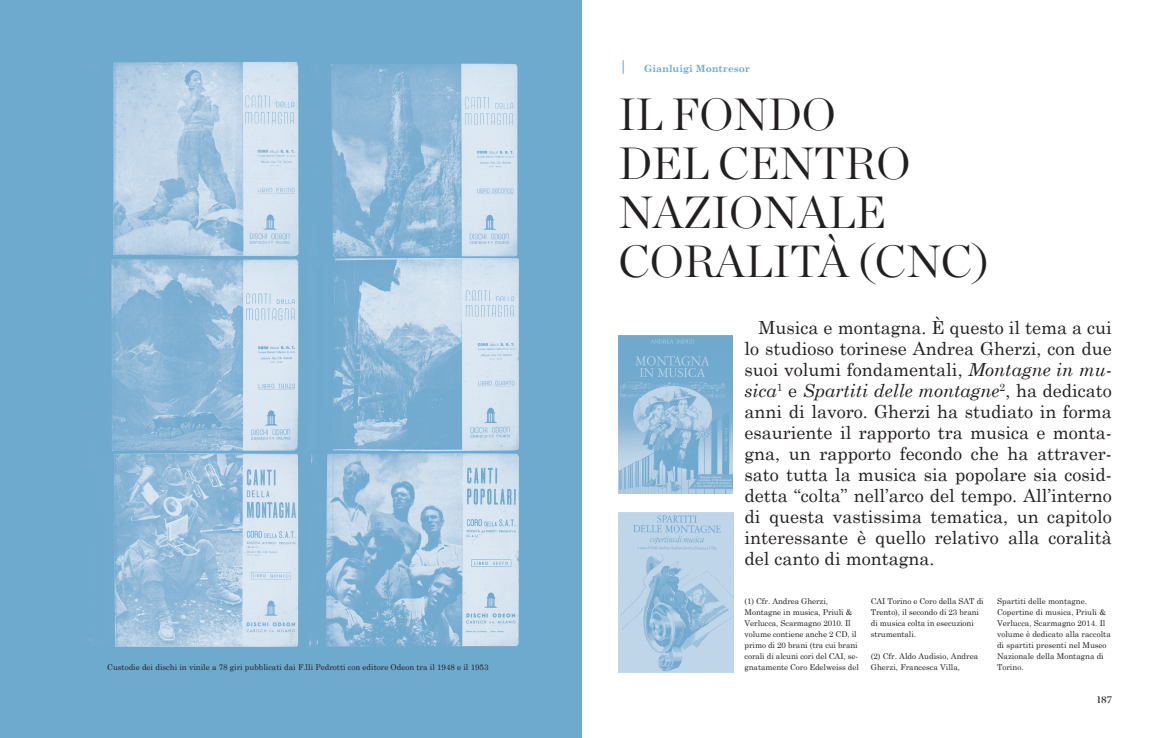
<style>
.page{position:relative;width:1163px;height:738px;background:#fff}
.page>*{position:absolute;margin:0;border:0;box-sizing:border-box;transform-origin:0 0}
.t1{font:300 45px/49px "Chronicle Display";color:#231f20}
.t2{font:18px/21px "Century Schoolbook";color:#231f20;text-align:justify}
.t3{font:700 10px "Century Schoolbook";color:#6ea9ce}
.t4{font:10px "Chronicle Display Semi";color:#231f20}
.t5{font:8px/11px "Century Schoolbook";color:#231f20}
.s1{font-weight:400;font-size:16px}
.s2{font-style:italic}
</style>
<div class="page">
<div style="left:0;top:0;width:581px;height:737px;background:#6ea9ce"></div>
<img style="left:618px;top:512px;width:57px;height:159px">
<img style="left:675px;top:512px;width:58px;height:159px">
<img style="left:618px;top:335px;width:57px;height:158px">
<img style="left:675px;top:335px;width:57px;height:158px">
<img style="left:111px;top:61px;width:186px;height:486px">
<img style="left:297px;top:62px;width:222px;height:485px">
<img style="left:89px;top:547px;width:430px;height:100px">
<p class="t3" style="left:618px;top:62px;width:133px"><span class="s1">|</span> Gianluigi Montresor</p>
<h1 class="t1" style="left:618px;top:86px;width:372px">IL FONDO<br>DEL CENTRO<br>NAZIONALE<br>CORALITÀ (CNC)</h1>
<p class="t2" style="left:744px;top:316px;width:369px;text-indent:14px">Musica e montagna. È questo il tema a cui lo studioso torinese Andrea Gherzi, con due suoi volumi fondamentali, <span class="s2">Montagne in mu&shy;sica</span><sup>1</sup> e <span class="s2">Spartiti delle montagne</span><sup>2</sup>, ha dedicato anni di lavoro. Gherzi ha studiato in forma esauriente il rapporto tra musica e monta&shy;gna, un rapporto fecondo che ha attraver&shy;sato tutta la musica sia popolare sia cosid&shy;detta “colta” nell’arco del tempo. All’interno di questa vastissima tematica, un capitolo interessante è quello relativo alla coralità del canto di montagna.</p>
<p class="t5" style="left:744px;top:595px;width:116px">(1) Cfr. Andrea Gherzi,<br>Montagne in musica, Priuli &amp;<br>Verlucca, Scarmagno 2010. Il volume contiene anche 2 CD, il primo di 20 brani (tra cui brani corali di alcuni cori del CAI, se&shy;gnatamente Coro Edelweiss del</p>
<p class="t5" style="left:870px;top:595px;width:114px">CAI Torino e Coro della SAT di<br>Trento), il secondo di 23 brani di musica colta in esecuzioni strumentali.</p>
<p class="t5" style="left:996px;top:595px;width:115px">Spartiti delle montagne.<br>Copertine di musica, Priuli &amp;<br>Verlucca, Scarmagno 2014. Il volume è dedicato alla raccolta di spartiti presenti nel Museo<br>Nazionale della Montagna di</p>
<p class="t5" style="left:870px;top:650px;width:109px">(2) Cfr. Aldo Audisio, Andrea<br>Gherzi, Francesca Villa,</p>
<p class="t5" style="left:107px;top:660px;width:382px">Custodie dei dischi in vinile a 78 giri pubblicati dai F.lli Pedrotti con editore Odeon tra il 1948 e il 1953</p>
<p class="t5" style="left:996px;top:661px;width:28px">Torino.</p>
<p class="t4" style="left:1096px;top:691px;width:17px">187</p>
</div>
